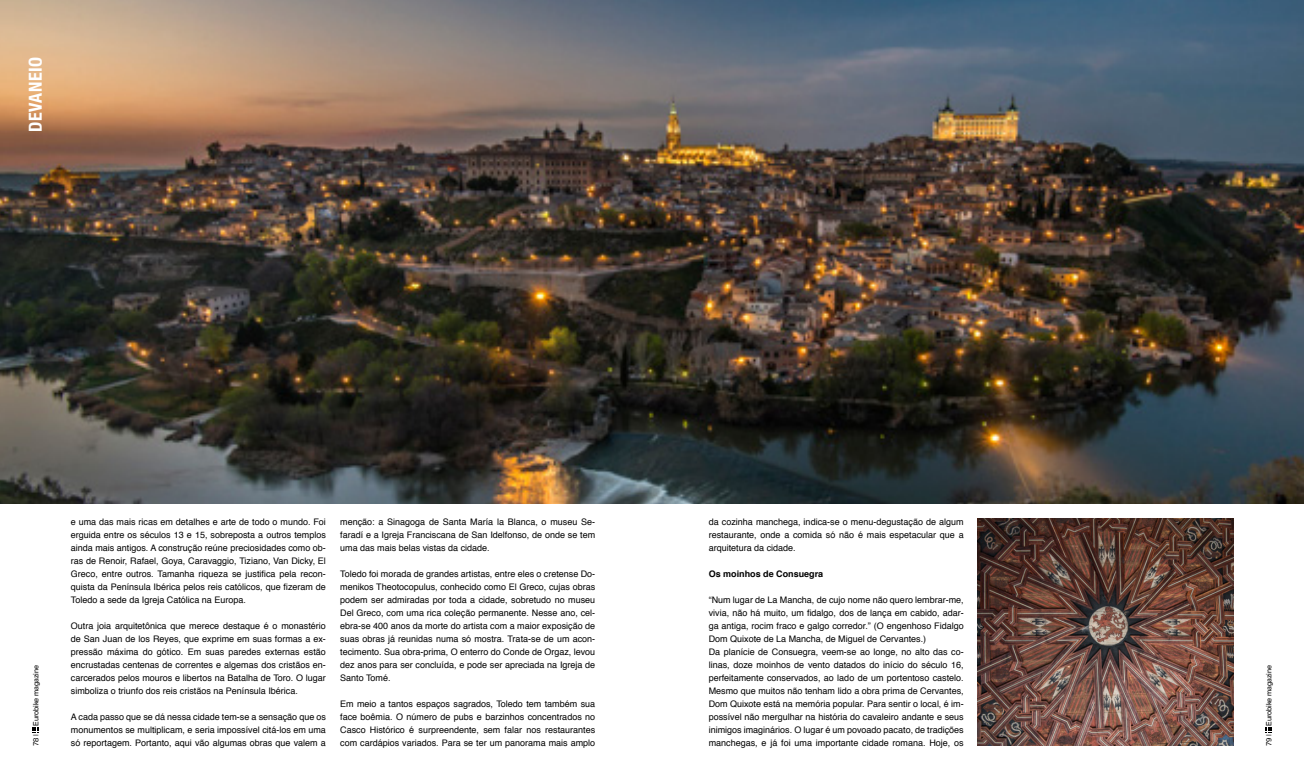
<style>
.page{position:relative;width:1304px;height:780px;background:#fff}
.page>*{position:absolute;margin:0;border:0;box-sizing:border-box;transform-origin:0 0}
.t1{font:700 condensed 18px "Helvetica Neue";letter-spacing:.03em;color:#fff}
.t2{font:9px/13px "Helvetica";color:#000;text-align:justify}
.t3{font:700 9px "Helvetica";color:#000}
.t4{font:7px "BMW Type V2";color:#000}
</style>
<div class="page">
<svg style="left:32px;top:727px;width:6px;height:4px"></svg>
<svg style="left:1266px;top:727px;width:5px;height:4px"></svg>
<img style="left:0;top:0;width:1304px;height:504px">
<img style="left:978px;top:518px;width:255px;height:228px">
<h1 class="t1" style="left:25px;top:132px;width:77px;rotate:-90deg">DEVANEIO</h1>
<p class="t2" style="left:340px;top:515px;width:257px">menção: a Sinagoga de Santa María la Blanca, o museu Se&shy;faradí e a Igreja Franciscana de San Idelfonso, de onde se tem uma das mais belas vistas da cidade.</p>
<p class="t2" style="left:340px;top:567px;width:257px">Toledo foi morada de grandes artistas, entre eles o cretense Do&shy;menikos Theotocopulus, conhecido como El Greco, cujas obras podem ser admiradas por toda a cidade, sobretudo no museu Del Greco, com uma rica coleção permanente. Nesse ano, cel&shy;ebra-se 400 anos da morte do artista com a maior exposição de suas obras já reunidas numa só mostra. Trata-se de um acon&shy;tecimento. Sua obra-prima, O enterro do Conde de Orgaz, levou dez anos para ser concluída, e pode ser apreciada na Igreja de Santo Tomé.</p>
<p class="t2" style="left:340px;top:697px;width:257px">Em meio a tantos espaços sagrados, Toledo tem também sua face boêmia. O número de pubs e barzinhos concentrados no Casco Histórico é surpreendente, sem falar nos restaurantes com cardápios variados. Para se ter um panorama mais amplo</p>
<p class="t2" style="left:71px;top:515px;width:257px">e uma das mais ricas em detalhes e arte de todo o mundo. Foi erguida entre os séculos 13 e 15, sobreposta a outros templos ainda mais antigos. A construção reúne preciosidades como ob&shy;ras de Renoir, Rafael, Goya, Caravaggio, Tiziano, Van Dicky, El Greco, entre outros. Tamanha riqueza se justifica pela recon&shy;quista da Península Ibérica pelos reis católicos, que fizeram de Toledo a sede da Igreja Católica na Europa.</p>
<p class="t2" style="left:71px;top:619px;width:257px">Outra joia arquitetônica que merece destaque é o monastério de San Juan de los Reyes, que exprime em suas formas a ex&shy;pressão máxima do gótico. Em suas paredes externas estão encrustadas centenas de correntes e algemas dos cristãos en&shy;carcerados pelos mouros e libertos na Batalha de Toro. O lugar simboliza o triunfo dos reis cristãos na Península Ibérica.</p>
<p class="t2" style="left:71px;top:710px;width:257px">A cada passo que se dá nessa cidade tem-se a sensação que os monumentos se multiplicam, e seria impossível citá-los em uma só reportagem. Portanto, aqui vão algumas obras que valem a</p>
<p class="t2" style="left:709px;top:515px;width:257px">da cozinha manchega, indica-se o menu-degustação de algum restaurante, onde a comida só não é mais espetacular que a arquitetura da cidade.</p>
<p class="t3" style="left:709px;top:566px;width:116px">Os moinhos de Consuegra</p>
<p class="t2" style="left:709px;top:593px;width:257px;text-align:left">“Num lugar de La Mancha, de cujo nome não quero lembrar-me, vivia, não há muito, um fidalgo, dos de lança em cabido, adar&shy;ga antiga, rocim fraco e galgo corredor.” (O engenhoso Fidalgo Dom Quixote de La Mancha, de Miguel de Cervantes.)<br>Da planície de Consuegra, veem-se ao longe, no alto das co&shy;linas, doze moinhos de vento datados do início do século 16, perfeitamente conservados, ao lado de um portentoso castelo.<br>Mesmo que muitos não tenham lido a obra prima de Cervantes, Dom Quixote está na memória popular. Para sentir o local, é im&shy;possível não mergulhar na história do cavaleiro andante e seus inimigos imaginários. O lugar é um povoado pacato, de tradições manchegas, e já foi uma importante cidade romana. Hoje, os</p>
<p class="t4" style="left:32px;top:746px;width:82px;rotate:-90deg">78 | Eurobike magazine</p>
<p class="t4" style="left:1265px;top:746px;width:82px;rotate:-90deg">79 | Eurobike magazine</p>
</div>
